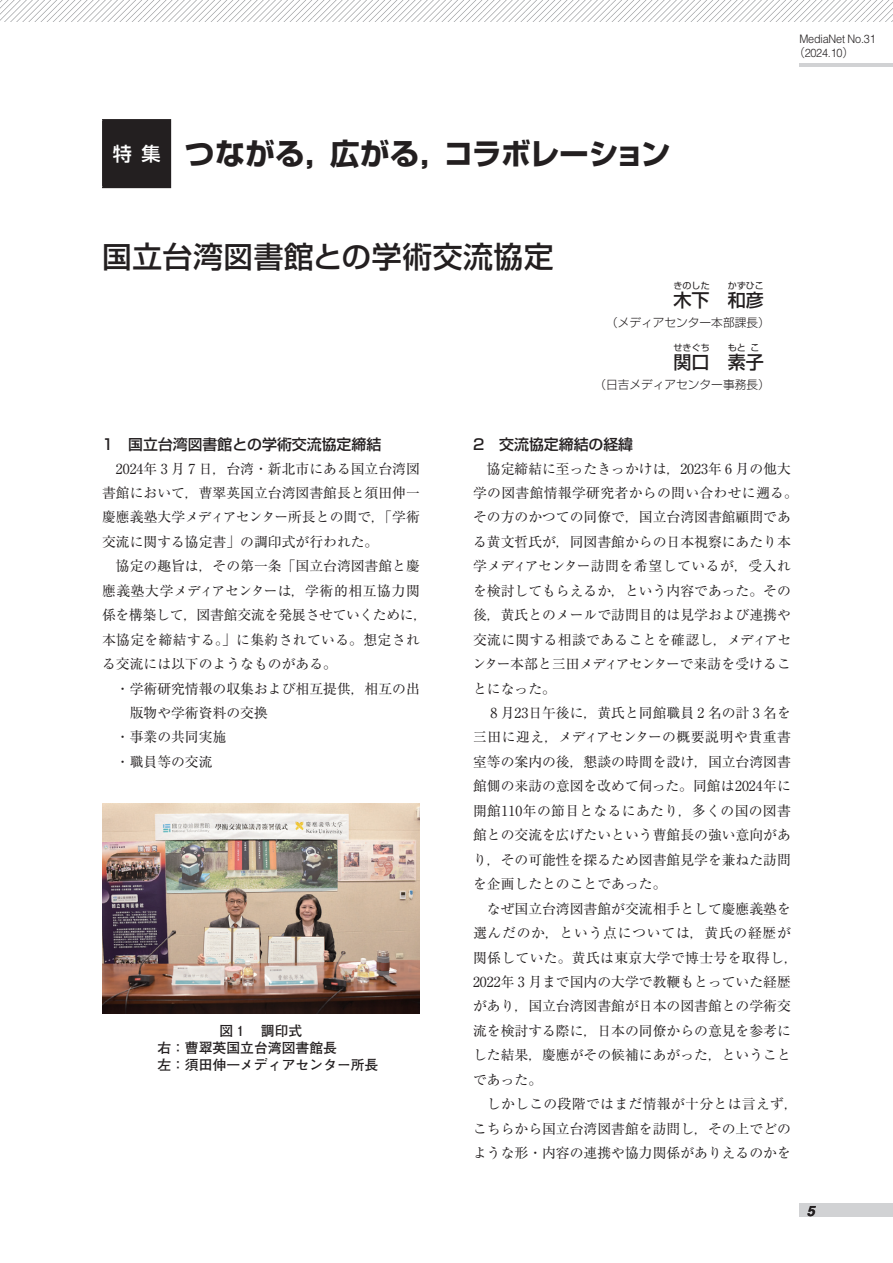
<style>
.page{position:relative;width:893px;height:1263px;background:#fff}
.page>*{position:absolute;margin:0;border:0;box-sizing:border-box;transform-origin:0 0}
.t1{font:700 29.7px "Shin Go Pro";letter-spacing:-.005em;color:#231f20}
.t2{font:500 29.7px "Shin Go Pro";letter-spacing:.02em;color:#231f20}
.t3{font:500 18px "Shin Go Pro";color:#231f20}
.t4{font:500 14.85px "Shin Go Pro";color:#231f20}
.t5{font:italic 700 14.4px "Helvetica";color:#231f20}
.t6{font:13.8px/24.5px "Ryumin Pro";color:#231f20}
.t7{font:700 13.8px/17px "Futo Go B101 Pro";color:#231f20}
.t8{font:300 11.7px "Shin Go Pro";color:#231f20}
.t9{font:300 11.7px/13.8px "Helvetica";letter-spacing:-.02em;color:#231f20;scale:.93 1}
.t10{font:9px "Shin Go Pro";color:#231f20}
.s1{font-family:"Shin Go Pro"}
.s2{font-weight:500;font-size:19.2px;color:#fff}
</style>
<div class="page">
<svg style="left:0;top:0;width:893px;height:21px"></svg>
<img style="left:102px;top:804px;width:318px;height:209px">
<div style="left:103px;top:120px;width:67px;height:67px;background:#231f20"></div>
<hr style="left:102px;top:119px;width:69px;height:2px;background:#231f20">
<hr style="left:102px;top:121px;width:2px;height:66px;background:#231f20">
<hr style="left:170px;top:121px;width:1px;height:66px;background:#231f20">
<hr style="left:102px;top:187px;width:69px;height:1px;background:#231f20">
<div style="left:799px;top:1204px;width:94px;height:13px;background:#d1d2d4"></div>
<hr style="left:799px;top:64px;width:94px;height:3px;background:#d1d2d4">
<p class="t9" style="left:794px;top:32px;width:89px;text-indent:5px">MediaNet No.31<span class="s1">（</span>2024.10<span class="s1">）</span></p>
<h1 class="t1" style="left:113px;top:130px;width:559px"><span class="s2">特 集</span> つながる，広がる，コラボレーション</h1>
<h1 class="t2" style="left:102px;top:232px;width:453px">国立台湾図書館との学術交流協定</h1>
<p class="t10" style="left:728px;top:278px;width:38px">かずひこ</p>
<p class="t8" style="left:606px;top:313px;width:165px">（メディアセンター本部課長）</p>
<h2 class="t3" style="left:674px;top:347px;width:38px">関口</h2>
<p class="t10" style="left:674px;top:278px;width:38px">きのした</p>
<h2 class="t3" style="left:674px;top:286px;width:38px">木下</h2>
<h2 class="t3" style="left:728px;top:286px;width:38px">和彦</h2>
<p class="t10" style="left:674px;top:340px;width:38px">せきぐち</p>
<p class="t10" style="left:728px;top:340px;width:20px">もと</p>
<p class="t10" style="left:750px;top:340px;width:11px">こ</p>
<p class="t8" style="left:594px;top:375px;width:177px">（日吉メディアセンター事務長）</p>
<h2 class="t3" style="left:728px;top:347px;width:38px">素子</h2>
<p class="t4" style="left:102px;top:432px;width:281px">1　国立台湾図書館との学術交流協定締結</p>
<p class="t6" style="left:102px;top:455px;width:319px;text-align:justify;text-indent:14px">2024年 3 月 7 日，台湾・新北市にある国立台湾図書館において，曹翠英国立台湾図書館長と須田伸一慶應義塾大学メディアセンター所長との間で，「学術交流に関する協定書」の調印式が行われた。</p>
<p class="t6" style="left:102px;top:553px;width:327px;text-indent:14px">協定の趣旨は，その第一条「国立台湾図書館と慶應義塾大学メディアセンターは，学術的相互協力関係を構築して，図書館交流を発展させていくために，本協定を締結する。」に集約されている。想定される交流には以下のようなものがある。</p>
<p class="t6" style="left:116px;top:675px;width:306px">・学術研究情報の収集および相互提供，相互の出</p>
<p class="t6" style="left:130px;top:700px;width:140px">版物や学術資料の交換</p>
<p class="t6" style="left:116px;top:724px;width:112px">・事業の共同実施</p>
<p class="t6" style="left:116px;top:749px;width:98px">・職員等の交流</p>
<p class="t7" style="left:157px;top:1020px;width:223px;text-indent:62px">図 1 　調印式<br>右：曹翠英国立台湾図書館長<br>左：須田伸一メディアセンター所長</p>
<p class="t4" style="left:473px;top:432px;width:162px">2　交流協定締結の経緯</p>
<p class="t6" style="left:472px;top:455px;width:327px;text-indent:14px">協定締結に至ったきっかけは，2023年 6 月の他大学の図書館情報学研究者からの問い合わせに遡る。その方のかつての同僚で，国立台湾図書館顧問である黄文哲氏が，同図書館からの日本視察にあたり本学メディアセンター訪問を希望しているが，受入れを検討してもらえるか，という内容であった。その後，黄氏とのメールで訪問目的は見学および連携や交流に関する相談であることを確認し，メディアセンター本部と三田メディアセンターで来訪を受けることになった。</p>
<p class="t6" style="left:473px;top:700px;width:319px;text-align:justify;text-indent:17px">8 月23日午後に，黄氏と同館職員 2 名の計 3 名を三田に迎え，メディアセンターの概要説明や貴重書室等の案内の後，懇談の時間を設け，国立台湾図書館側の来訪の意図を改めて伺った。同館は2024年に開館110年の節目となるにあたり，多くの国の図書館との交流を広げたいという曹館長の強い意向があり，その可能性を探るため図書館見学を兼ねた訪問を企画したとのことであった。</p>
<p class="t6" style="left:473px;top:895px;width:326px;text-indent:14px">なぜ国立台湾図書館が交流相手として慶應義塾を選んだのか，という点については，黄氏の経歴が関係していた。黄氏は東京大学で博士号を取得し，<br>2022年 3 月まで国内の大学で教鞭もとっていた経歴があり，国立台湾図書館が日本の図書館との学術交流を検討する際に，日本の同僚からの意見を参考にした結果，慶應がその候補にあがった，ということであった。</p>
<p class="t6" style="left:473px;top:1091px;width:326px;text-indent:14px">しかしこの段階ではまだ情報が十分とは言えず，こちらから国立台湾図書館を訪問し，その上でどのような形・内容の連携や協力関係がありえるのかを</p>
<p class="t5" style="left:807px;top:1202px;width:9px">5</p>
</div>
